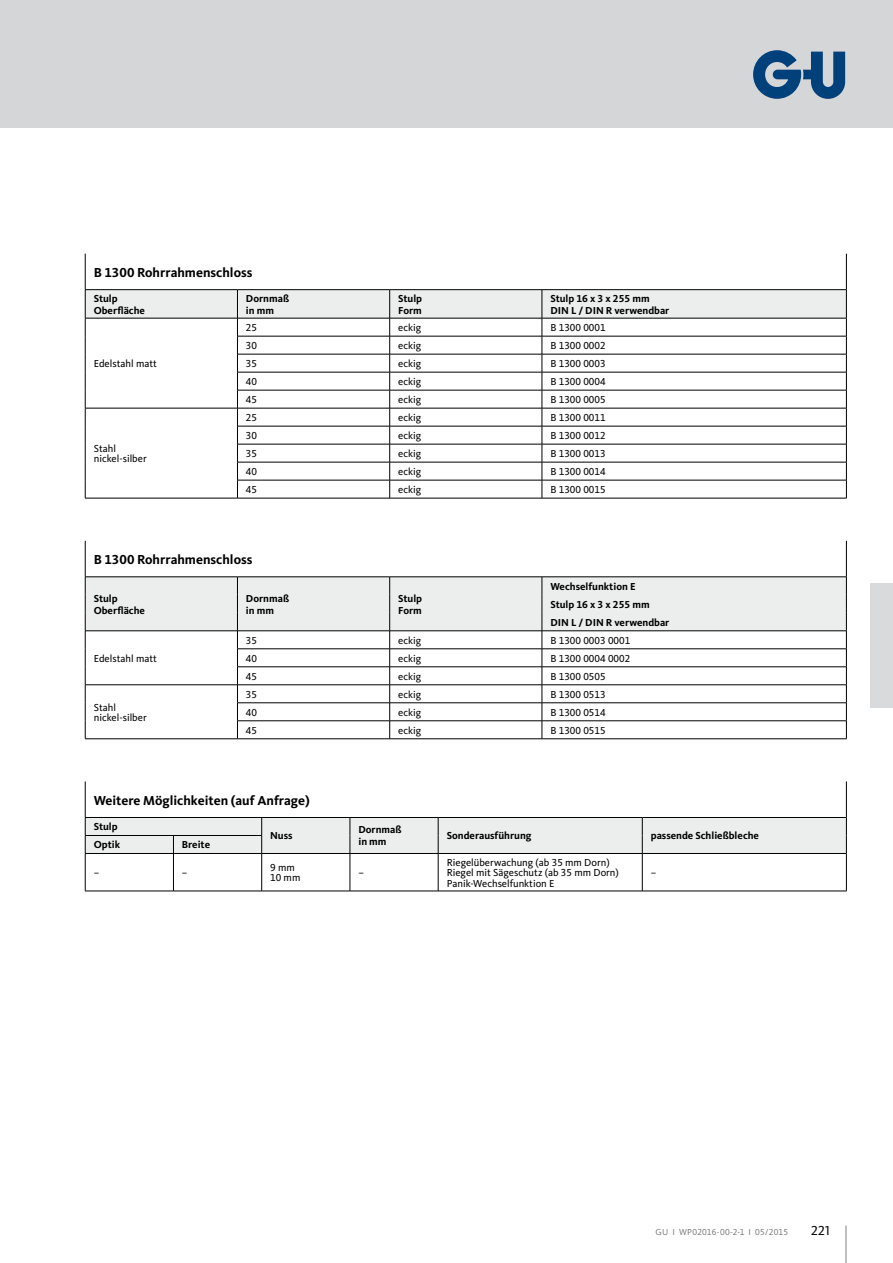
<style>
.page{position:relative;width:893px;height:1263px;background:#fff}
.page>*{position:absolute;margin:0;border:0;box-sizing:border-box;transform-origin:0 0}
.t1{font:700 13.5px "Kievit Pro";color:#000}
.t2{font:13.5px "Kievit Pro";color:#000}
.t3{font:10.5px/10.5px "Kievit Pro";color:#000}
.t4{font:700 10.5px/12px "Kievit Pro";color:#000}
.t5{font:9px "Kievit Pro";letter-spacing:.02em;color:#707173}
</style>
<div class="page">
<div style="left:0;top:0;width:893px;height:128px;background:#d5d6d7"></div>
<svg style="left:753px;top:50px;width:92px;height:49px"></svg>
<div style="left:871px;top:583px;width:22px;height:125px;background:#d9dadb"></div>
<hr style="left:85px;top:254px;width:1px;height:35px;background:#000">
<hr style="left:846px;top:254px;width:1px;height:35px;background:#000">
<hr style="left:85px;top:498px;width:152px;height:1px;background:#000">
<hr style="left:85px;top:289px;width:152px;height:1px;background:#000">
<hr style="left:237px;top:289px;width:153px;height:1px;background:#000">
<hr style="left:390px;top:289px;width:152px;height:1px;background:#000">
<hr style="left:542px;top:289px;width:304px;height:1px;background:#000">
<svg style="left:85px;top:290px;width:762px;height:208px"></svg>
<hr style="left:237px;top:498px;width:609px;height:1px;background:#000">
<hr style="left:85px;top:541px;width:1px;height:36px;background:#000">
<hr style="left:846px;top:541px;width:1px;height:36px;background:#000">
<hr style="left:85px;top:739px;width:152px;height:1px;background:#000">
<svg style="left:85px;top:577px;width:762px;height:162px"></svg>
<hr style="left:237px;top:739px;width:609px;height:1px;background:#000">
<hr style="left:846px;top:782px;width:1px;height:35px;background:#000">
<hr style="left:85px;top:853px;width:177px;height:1px;background:#000">
<hr style="left:173px;top:854px;width:1px;height:37px;background:#000">
<hr style="left:262px;top:853px;width:88px;height:1px;background:#000">
<hr style="left:261px;top:854px;width:1px;height:37px;background:#000">
<hr style="left:350px;top:853px;width:88px;height:1px;background:#000">
<hr style="left:350px;top:854px;width:1px;height:37px;background:#000">
<hr style="left:438px;top:853px;width:204px;height:1px;background:#000">
<hr style="left:438px;top:854px;width:1px;height:37px;background:#000">
<hr style="left:642px;top:853px;width:204px;height:1px;background:#000">
<hr style="left:642px;top:854px;width:1px;height:37px;background:#000">
<hr style="left:85px;top:891px;width:761px;height:1px;background:#000">
<hr style="left:85px;top:782px;width:1px;height:35px;background:#000">
<div style="left:85px;top:817px;width:762px;height:36px;background:#eceded"></div>
<hr style="left:85px;top:854px;width:1px;height:37px;background:#000">
<hr style="left:846px;top:854px;width:1px;height:37px;background:#000">
<hr style="left:846px;top:1226px;width:1px;height:37px;background:#7c8384">
<p class="t1" style="left:94px;top:267px;width:160px">B 1300 Rohrrahmenschloss</p>
<p class="t4" style="left:94px;top:293px;width:53px">Stulp<br>Oberfläche</p>
<p class="t4" style="left:246px;top:293px;width:45px">Dornmaß in mm</p>
<p class="t4" style="left:398px;top:293px;width:25px">Stulp<br>Form</p>
<p class="t4" style="left:550px;top:293px;width:120px">Stulp 16 x 3 x 255 mm<br>DIN L / DIN R verwendbar</p>
<p class="t3" style="left:94px;top:359px;width:65px">Edelstahl matt</p>
<p class="t3" style="left:94px;top:444px;width:55px">Stahl nickel-silber</p>
<p class="t3" style="left:246px;top:323px;width:13px">25</p>
<p class="t3" style="left:398px;top:323px;width:24px">eckig</p>
<p class="t3" style="left:550px;top:323px;width:57px">B 1300 0001</p>
<p class="t3" style="left:246px;top:341px;width:13px">30</p>
<p class="t3" style="left:398px;top:341px;width:24px">eckig</p>
<p class="t3" style="left:550px;top:341px;width:57px">B 1300 0002</p>
<p class="t3" style="left:246px;top:359px;width:13px">35</p>
<p class="t3" style="left:398px;top:359px;width:24px">eckig</p>
<p class="t3" style="left:550px;top:359px;width:57px">B 1300 0003</p>
<p class="t3" style="left:246px;top:377px;width:13px">40</p>
<p class="t3" style="left:398px;top:377px;width:24px">eckig</p>
<p class="t3" style="left:550px;top:377px;width:57px">B 1300 0004</p>
<p class="t3" style="left:246px;top:395px;width:13px">45</p>
<p class="t3" style="left:398px;top:395px;width:24px">eckig</p>
<p class="t3" style="left:550px;top:395px;width:57px">B 1300 0005</p>
<p class="t3" style="left:246px;top:413px;width:13px">25</p>
<p class="t3" style="left:398px;top:413px;width:24px">eckig</p>
<p class="t3" style="left:550px;top:413px;width:57px">B 1300 0011</p>
<p class="t3" style="left:246px;top:431px;width:13px">30</p>
<p class="t3" style="left:398px;top:431px;width:24px">eckig</p>
<p class="t3" style="left:550px;top:431px;width:57px">B 1300 0012</p>
<p class="t3" style="left:246px;top:449px;width:13px">35</p>
<p class="t3" style="left:398px;top:449px;width:24px">eckig</p>
<p class="t3" style="left:550px;top:449px;width:57px">B 1300 0013</p>
<p class="t3" style="left:246px;top:467px;width:13px">40</p>
<p class="t3" style="left:398px;top:467px;width:24px">eckig</p>
<p class="t3" style="left:550px;top:467px;width:57px">B 1300 0014</p>
<p class="t3" style="left:246px;top:485px;width:13px">45</p>
<p class="t3" style="left:398px;top:485px;width:24px">eckig</p>
<p class="t3" style="left:550px;top:485px;width:57px">B 1300 0015</p>
<p class="t1" style="left:94px;top:554px;width:160px">B 1300 Rohrrahmenschloss</p>
<p class="t4" style="left:94px;top:593px;width:53px">Stulp<br>Oberfläche</p>
<p class="t4" style="left:246px;top:593px;width:45px">Dornmaß in mm</p>
<p class="t4" style="left:398px;top:593px;width:25px">Stulp<br>Form</p>
<p class="t4" style="left:550px;top:578px;width:120px;line-height:18px">Wechselfunktion E<br>Stulp 16 x 3 x 255 mm<br>DIN L / DIN R verwendbar</p>
<p class="t3" style="left:94px;top:654px;width:65px">Edelstahl matt</p>
<p class="t3" style="left:94px;top:703px;width:55px">Stahl nickel-silber</p>
<p class="t3" style="left:246px;top:636px;width:13px">35</p>
<p class="t3" style="left:398px;top:636px;width:24px">eckig</p>
<p class="t3" style="left:550px;top:636px;width:81px">B 1300 0003 0001</p>
<p class="t3" style="left:246px;top:654px;width:13px">40</p>
<p class="t3" style="left:398px;top:654px;width:24px">eckig</p>
<p class="t3" style="left:550px;top:654px;width:81px">B 1300 0004 0002</p>
<p class="t3" style="left:246px;top:672px;width:13px">45</p>
<p class="t3" style="left:398px;top:672px;width:24px">eckig</p>
<p class="t3" style="left:550px;top:672px;width:57px">B 1300 0505</p>
<p class="t3" style="left:246px;top:690px;width:13px">35</p>
<p class="t3" style="left:398px;top:690px;width:24px">eckig</p>
<p class="t3" style="left:550px;top:690px;width:57px">B 1300 0513</p>
<p class="t3" style="left:246px;top:708px;width:13px">40</p>
<p class="t3" style="left:398px;top:708px;width:24px">eckig</p>
<p class="t3" style="left:550px;top:708px;width:57px">B 1300 0514</p>
<p class="t3" style="left:246px;top:726px;width:13px">45</p>
<p class="t3" style="left:398px;top:726px;width:24px">eckig</p>
<p class="t3" style="left:550px;top:726px;width:57px">B 1300 0515</p>
<p class="t1" style="left:94px;top:795px;width:217px">Weitere Möglichkeiten (auf Anfrage)</p>
<p class="t4" style="left:94px;top:822px;width:25px">Stulp</p>
<p class="t4" style="left:270px;top:831px;width:24px">Nuss</p>
<p class="t4" style="left:358px;top:825px;width:45px">Dornmaß in mm</p>
<p class="t4" style="left:447px;top:831px;width:86px">Sonderausführung</p>
<p class="t4" style="left:651px;top:831px;width:110px">passende Schließbleche</p>
<p class="t4" style="left:94px;top:840px;width:28px">Optik</p>
<p class="t4" style="left:182px;top:840px;width:30px">Breite</p>
<p class="t3" style="left:94px;top:868px;width:7px">–</p>
<p class="t3" style="left:182px;top:868px;width:7px">–</p>
<p class="t3" style="left:270px;top:863px;width:32px">9 mm<br>10 mm</p>
<p class="t3" style="left:358px;top:868px;width:7px">–</p>
<p class="t3" style="left:447px;top:858px;width:174px">Riegelüberwachung (ab 35 mm Dorn)<br>Riegel mit Sägeschutz (ab 35 mm Dorn)<br>Panik-Wechselfunktion E</p>
<p class="t3" style="left:651px;top:868px;width:7px">–</p>
<p class="t5" style="left:655px;top:1228px;width:134px">GU І WP02016-00-2-1 І 05/2015</p>
<p class="t2" style="left:811px;top:1225px;width:20px">221</p>
</div>
